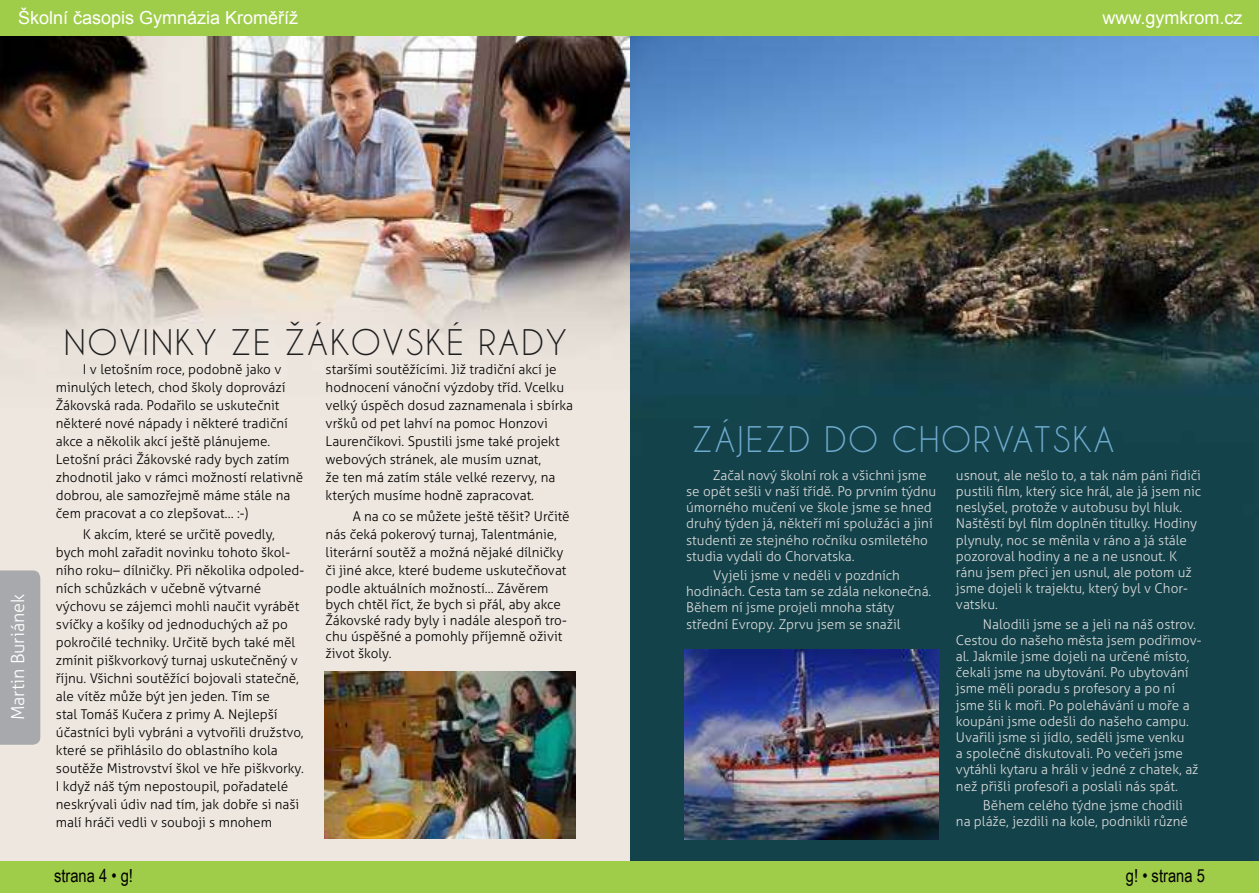
<style>
.page{position:relative;width:1259px;height:893px;background:#fff}
.page>*{position:absolute;margin:0;border:0;box-sizing:border-box;transform-origin:0 0}
.t1{font:37.5px "Champagne&Limousines";letter-spacing:.07em;color:#1e1e1e}
.t2{font:37.5px "Champagne&Limousines";letter-spacing:.07em;color:#6fabcf}
.t3{font:18px "Arial";color:#fff}
.t4{font:18px "Arial Narrow";color:#000}
.t5{font:300 18px "Aller";color:#fff}
.t6{font:300 13.5px/18px "Aller";color:#000}
.t7{font:300 13.5px/16.2px "Aller";color:#dcdcdc}
</style>
<div class="page">
<div style="left:0;top:0;width:1259px;height:36px;background:#a0cd49"></div>
<div style="left:0;top:860px;width:1259px;height:33px;background:#a0cd49"></div>
<img style="left:0;top:36px;width:1259px;height:824px">
<div style="left:0;top:570px;width:40px;height:175px;background:#a7a9ac"></div>
<img style="left:324px;top:672px;width:251px;height:167px">
<img style="left:684px;top:650px;width:254px;height:190px">
<h2 class="t3" style="left:18px;top:5px;width:282px">Školní časopis Gymnázia Kroměříž</h2>
<h2 class="t3" style="left:1102px;top:5px;width:142px">www.gymkrom.cz</h2>
<h2 class="t5" style="left:7px;top:720px;width:128px;rotate:-90deg">Martin Buriánek</h2>
<h1 class="t1" style="left:64px;top:321px;width:504px">NOVINKY ZE ŽÁKOVSKÉ RADY</h1>
<p class="t6" style="left:56px;top:360px;width:249px;text-indent:27px">I v letošním roce, podobně jako v minulých letech, chod školy doprovází Žákovská rada. Podařilo se uskutečnit některé nové nápady i některé tradiční akce a několik akcí ještě plánujeme.<br>Letošní práci Žákovské rady bych zatím zhodnotil jako v rámci možností relativně dobrou, ale samozřejmě máme stále na čem pracovat a co zlepšovat… :-)</p>
<p class="t6" style="left:56px;top:525px;width:250px;text-indent:27px">K akcím, které se určitě povedly, bych mohl zařadit novinku tohoto škol&shy;ního roku– dílničky. Při několika odpoled&shy;ních schůzkách v učebně výtvarné výchovu se zájemci mohli naučit vyrábět svíčky a košíky od jednoduchých až po pokročilé techniky. Určitě bych také měl zmínit piškvorkový turnaj uskutečněný v říjnu. Všichni soutěžící bojovali statečně, ale vítěz může být jen jeden. Tím se<br>stal Tomáš Kučera z primy A. Nejlepší účastníci byli vybráni a vytvořili družstvo, které se přihlásilo do oblastního kola soutěže Mistrovství škol ve hře piškvorky.<br>I když náš tým nepostoupil, pořadatelé neskrývali údiv nad tím, jak dobře si naši malí hráči vedli v souboji s mnohem</p>
<p class="t6" style="left:326px;top:360px;width:249px">staršími soutěžícími. Již tradiční akcí je hodnocení vánoční výzdoby tříd. Vcelku velký úspěch dosud zaznamenala i sbírka vršků od pet lahví na pomoc Honzovi Laurenčíkovi. Spustili jsme také projekt webových stránek, ale musím uznat,<br>že ten má zatím stále velké rezervy, na kterých musíme hodně zapracovat.</p>
<p class="t6" style="left:326px;top:507px;width:245px;text-indent:27px">A na co se můžete ještě těšit? Určitě nás čeká pokerový turnaj, Talentmánie, literární soutěž a možná nějaké dílničky či jiné akce, které budeme uskutečňovat podle aktuálních možností… Závěrem</p>
<p class="t6" style="left:326px;top:596px;width:243px;line-height:16.2px">bych chtěl říct, že bych si přál, aby akce<br>Žákovské rady byly i nadále alespoň tro&shy;chu úspěšné a pomohly příjemně oživit život školy.</p>
<h1 class="t2" style="left:692px;top:418px;width:423px">ZÁJEZD DO CHORVATSKA</h1>
<p class="t7" style="left:686px;top:467px;width:251px;text-indent:27px">Začal nový školní rok a všichni jsme se opět sešli v naší třídě. Po prvním týdnu úmorného mučení ve škole jsme se hned druhý týden já, někteří mí spolužáci a jiní studenti ze stejného ročníku osmiletého studia vydali do Chorvatska.</p>
<p class="t7" style="left:686px;top:567px;width:247px;text-indent:27px">Vyjeli jsme v neděli v pozdních hodinách. Cesta tam se zdála nekonečná.<br>Během ní jsme projeli mnoha státy střední Evropy. Zprvu jsem se snažil</p>
<p class="t7" style="left:956px;top:467px;width:247px">usnout, ale nešlo to, a tak nám páni řidiči pustili film, který sice hrál, ale já jsem nic neslyšel, protože v autobusu byl hluk.<br>Naštěstí byl film doplněn titulky. Hodiny plynuly, noc se měnila v ráno a já stále pozoroval hodiny a ne a ne usnout. K ránu jsem přeci jen usnul, ale potom už jsme dojeli k trajektu, který byl v Chor&shy;vatsku.</p>
<p class="t7" style="left:956px;top:616px;width:247px;text-indent:27px">Nalodili jsme se a jeli na náš ostrov.<br>Cestou do našeho města jsem podřimov&shy;al. Jakmile jsme dojeli na určené místo, čekali jsme na ubytování. Po ubytování jsme měli poradu s profesory a po ní jsme šli k moři. Po polehávání u moře a koupáni jsme odešli do našeho campu.<br>Uvařili jsme si jídlo, seděli jsme venku<br>a společně diskutovali. Po večeři jsme vytáhli kytaru a hráli v jedné z chatek, až než přišli profesoři a poslali nás spát.</p>
<p class="t7" style="left:956px;top:797px;width:233px;text-indent:27px">Během celého týdne jsme chodili na pláže, jezdili na kole, podnikli různé</p>
<h2 class="t4" style="left:54px;top:862px;width:81px">strana 4 • g!</h2>
<h2 class="t4" style="left:1126px;top:862px;width:81px">g! • strana 5</h2>
</div>
